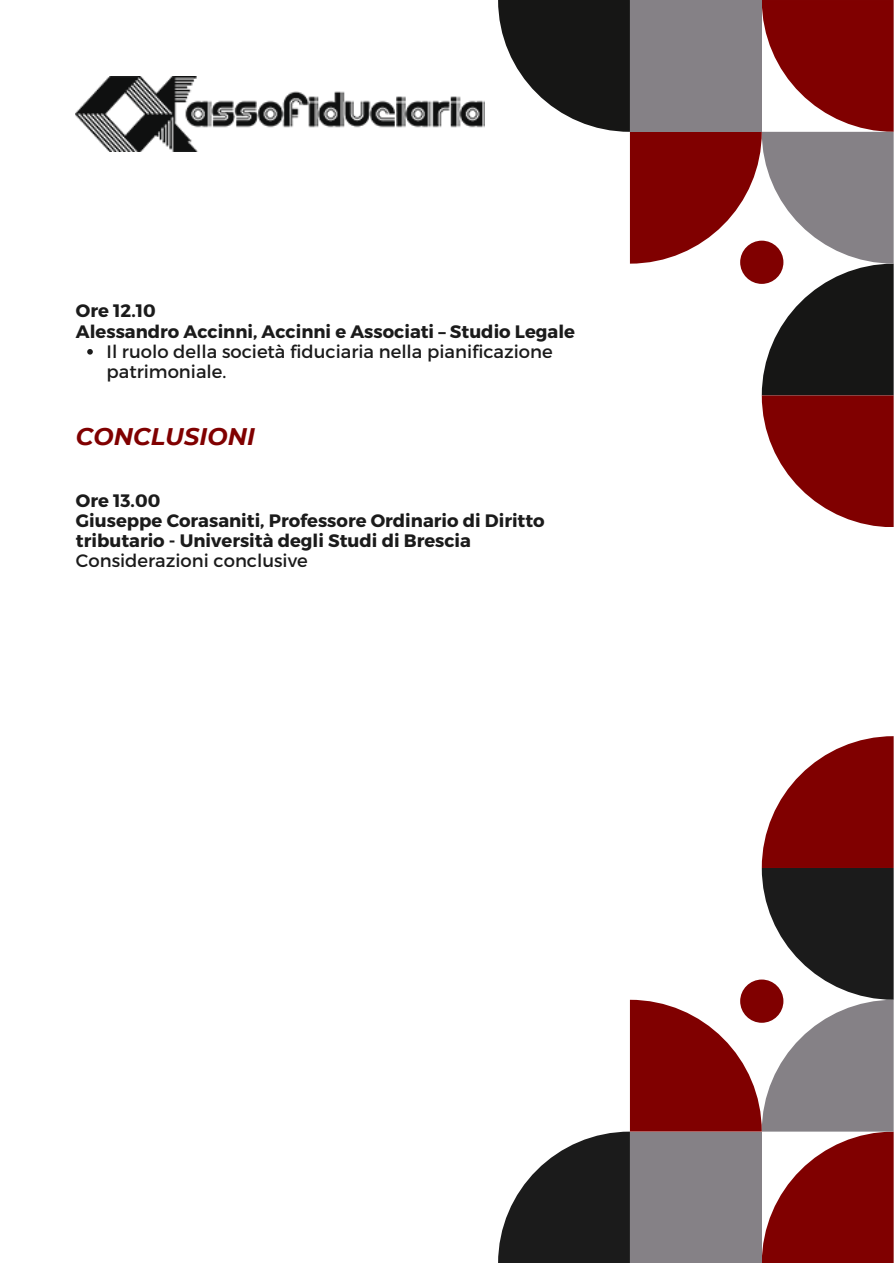
<style>
.page{position:relative;width:894px;height:1264px;background:#fff}
.page>*{position:absolute;margin:0;border:0;box-sizing:border-box;transform-origin:0 0}
.t1{font:italic 700 24px "Montserrat";color:#800000}
.t2{font:700 18px/20.2px "Montserrat";color:#1b1b1b}
.t3{font:18px/20.2px "Montserrat";color:#1b1b1b}
</style>
<div class="page">
<svg style="left:498px;top:1px;width:395px;height:525px"></svg>
<div style="left:740px;top:241px;width:43px;height:43px;background:#800000;border-radius:50%"></div>
<svg style="left:498px;top:736px;width:395px;height:526px"></svg>
<div style="left:740px;top:979px;width:43px;height:43px;background:#800000;border-radius:50%"></div>
<svg style="left:87px;top:349px;width:6px;height:5px"></svg>
<img style="left:76px;top:76px;width:408px;height:75px">
<p class="t2" style="left:76px;top:300px;width:500px">Ore 12.10<br>Alessandro Accinni, Accinni e Associati – Studio Legale</p>
<p class="t3" style="left:106px;top:340px;width:447px">Il ruolo della società fiduciaria nella pianificazione patrimoniale.</p>
<h2 class="t1" style="left:76px;top:421px;width:180px">CONCLUSIONI</h2>
<p class="t2" style="left:76px;top:489px;width:86px">Ore 13.00</p>
<h1 class="t2" style="left:76px;top:509px;width:470px">Giuseppe Corasaniti, Professore Ordinario di Diritto tributario - Università degli Studi di Brescia</h1>
<p class="t3" style="left:76px;top:550px;width:233px">Considerazioni conclusive</p>
</div>
